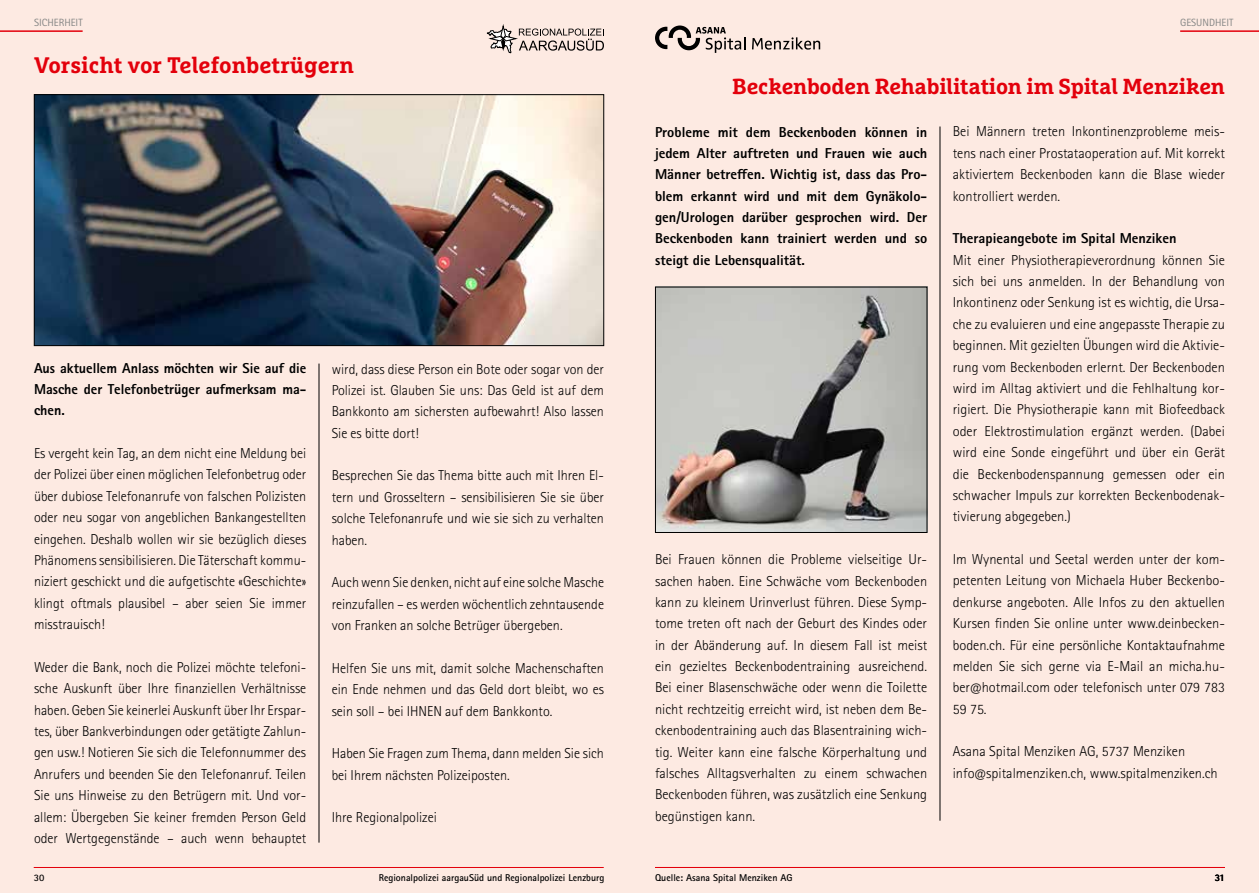
<style>
.page{position:relative;width:1259px;height:893px;background:#fff}
.page>*{position:absolute;margin:0;border:0;box-sizing:border-box;transform-origin:0 0}
.t1{font:700 22.5px "Marselis Slab Pro";color:#e3000b}
.t2{font:700 21.75px "Marselis Slab Pro";letter-spacing:-.01em;color:#e3000b}
.t3{font:300 14.4px/21.3px "Rotis Sans Serif Std";color:#000;text-align:justify}
.t4{font:800 14.4px/21.3px "Rotis Sans Serif Std";color:#000;text-align:justify}
.t5{font:10.5px "Rotis Sans Serif Std";color:#868786}
.t6{font:700 9.9px "Rotis Sans Serif Std";color:#000}
</style>
<div class="page">
<div style="left:0;top:0;width:629px;height:893px;background:#fdeae2"></div>
<hr style="left:0;top:30px;width:83px;height:2px;background:#e3000b">
<hr style="left:34px;top:867px;width:570px;height:1px;background:#e3000b">
<svg style="left:486px;top:25px;width:118px;height:28px"></svg>
<hr style="left:319px;top:364px;width:1px;height:479px;background:#000">
<img style="left:36px;top:96px;width:566px;height:248px">
<div style="left:34px;top:94px;width:570px;height:252px;border:1px solid #000"></div>
<div style="left:629px;top:0;width:630px;height:893px;background:#fdeae2"></div>
<hr style="left:655px;top:867px;width:570px;height:1px;background:#e3000b">
<hr style="left:1180px;top:30px;width:79px;height:2px;background:#e3000b">
<svg style="left:752px;top:37px;width:68px;height:13px"></svg>
<svg style="left:655px;top:26px;width:90px;height:27px"></svg>
<hr style="left:939px;top:126px;width:1px;height:695px;background:#000">
<img style="left:657px;top:289px;width:268px;height:242px">
<div style="left:655px;top:287px;width:272px;height:246px;border:1px solid #000"></div>
<p class="t5" style="left:34px;top:16px;width:50px">SICHERHEIT</p>
<h1 class="t1" style="left:34px;top:51px;width:321px">Vorsicht vor Telefonbetrügern</h1>
<p class="t4" style="left:34px;top:357px;width:274px">Aus aktuellem Anlass möchten wir Sie auf die Masche der Telefonbetrüger aufmerksam ma&shy;chen.</p>
<p class="t3" style="left:34px;top:443px;width:274px">Es vergeht kein Tag, an dem nicht eine Meldung bei der Polizei über einen möglichen Telefonbetrug oder über dubiose Telefonanrufe von falschen Polizisten oder neu sogar von angeblichen Bankangestellten eingehen. Deshalb wollen wir sie bezüglich dieses Phänomens sensibilisieren. Die Täterschaft kommu&shy;niziert geschickt und die aufgetischte «Geschichte» klingt oftmals plausibel – aber seien Sie immer misstrauisch!</p>
<p class="t3" style="left:34px;top:656px;width:274px">Weder die Bank, noch die Polizei möchte telefoni&shy;sche Auskunft über Ihre finanziellen Verhältnisse haben. Geben Sie keinerlei Auskunft über Ihr Erspar&shy;tes, über Bankverbindungen oder getätigte Zahlun&shy;gen usw.! Notieren Sie sich die Telefonnummer des Anrufers und beenden Sie den Telefonanruf. Teilen Sie uns Hinweise zu den Betrügern mit. Und vor&shy;allem: Übergeben Sie keiner fremden Person Geld oder Wertgegenstände – auch wenn behauptet</p>
<p class="t3" style="left:332px;top:358px;width:274px">wird, dass diese Person ein Bote oder sogar von der Polizei ist. Glauben Sie uns: Das Geld ist auf dem Bankkonto am sichersten aufbewahrt! Also lassen Sie es bitte dort!</p>
<p class="t3" style="left:332px;top:465px;width:274px">Besprechen Sie das Thema bitte auch mit Ihren El&shy;tern und Grosseltern – sensibilisieren Sie sie über solche Telefonanrufe und wie sie sich zu verhalten haben.</p>
<p class="t3" style="left:332px;top:572px;width:274px">Auch wenn Sie denken, nicht auf eine solche Masche reinzufallen – es werden wöchentlich zehntausende von Franken an solche Betrüger übergeben.</p>
<p class="t3" style="left:332px;top:658px;width:274px">Helfen Sie uns mit, damit solche Machenschaften ein Ende nehmen und das Geld dort bleibt, wo es sein soll – bei IHNEN auf dem Bankkonto.</p>
<p class="t3" style="left:332px;top:743px;width:274px">Haben Sie Fragen zum Thema, dann melden Sie sich bei Ihrem nächsten Polizeiposten.</p>
<p class="t3" style="left:332px;top:807px;width:107px">Ihre Regionalpolizei</p>
<p class="t6" style="left:34px;top:871px;width:12px">30</p>
<p class="t6" style="left:379px;top:872px;width:227px">Regionalpolizei aargauSüd und Regionalpolizei Lenzburg</p>
<p class="t5" style="left:1180px;top:16px;width:55px">GESUNDHEIT</p>
<h2 class="t2" style="left:732px;top:73px;width:494px">Beckenboden Rehabilitation im Spital Menziken</h2>
<p class="t4" style="left:655px;top:121px;width:274px">Probleme mit dem Beckenboden können in jedem Alter auftreten und Frauen wie auch Männer betreffen. Wichtig ist, dass das Pro&shy;blem erkannt wird und mit dem Gynäkolo&shy;gen/Urologen darüber gesprochen wird. Der Beckenboden kann trainiert werden und so steigt die Lebensqualität.</p>
<p class="t3" style="left:952px;top:121px;width:274px">Bei Männern treten Inkontinenzprobleme meis&shy;tens nach einer Prostataoperation auf. Mit korrekt aktiviertem Beckenboden kann die Blase wieder kontrolliert werden.</p>
<p class="t4" style="left:952px;top:228px;width:225px">Therapieangebote im Spital Menziken</p>
<p class="t3" style="left:952px;top:249px;width:274px">Mit einer Physiotherapieverordnung können Sie sich bei uns anmelden. In der Behandlung von Inkontinenz oder Senkung ist es wichtig, die Ursa&shy;che zu evaluieren und eine angepasste Therapie zu beginnen. Mit gezielten Übungen wird die Aktivie&shy;rung vom Beckenboden erlernt. Der Beckenboden wird im Alltag aktiviert und die Fehlhaltung kor&shy;rigiert. Die Physiotherapie kann mit Biofeedback oder Elektrostimulation ergänzt werden. (Dabei wird eine Sonde eingeführt und über ein Gerät die Beckenbodenspannung gemessen oder ein schwacher Impuls zur korrekten Beckenbodenak&shy;tivierung abgegeben.)</p>
<p class="t3" style="left:952px;top:549px;width:274px">Im Wynental und Seetal werden unter der kom&shy;petenten Leitung von Michaela Huber Beckenbo&shy;denkurse angeboten. Alle Infos zu den aktuellen Kursen finden Sie online unter www.deinbecken&shy;boden.ch. Für eine persönliche Kontaktaufnahme melden Sie sich gerne via E-Mail an micha.hu&shy;ber@hotmail.com oder telefonisch unter 079 783<br>59 75.</p>
<p class="t3" style="left:952px;top:741px;width:266px">Asana Spital Menziken AG, 5737 Menziken info@spitalmenziken.ch, www.spitalmenziken.ch</p>
<p class="t3" style="left:655px;top:549px;width:274px">Bei Frauen können die Probleme vielseitige Ur&shy;sachen haben. Eine Schwäche vom Beckenboden kann zu kleinem Urinverlust führen. Diese Symp&shy;tome treten oft nach der Geburt des Kindes oder in der Abänderung auf. In diesem Fall ist meist ein gezieltes Beckenbodentraining ausreichend.<br>Bei einer Blasenschwäche oder wenn die Toilette nicht rechtzeitig erreicht wird, ist neben dem Be&shy;ckenbodentraining auch das Blasentraining wich&shy;tig. Weiter kann eine falsche Körperhaltung und falsches Alltagsverhalten zu einem schwachen Beckenboden führen, was zusätzlich eine Senkung begünstigen kann.</p>
<p class="t6" style="left:655px;top:871px;width:139px">Quelle: Asana Spital Menziken AG</p>
<p class="t6" style="left:1214px;top:871px;width:12px">31</p>
</div>
